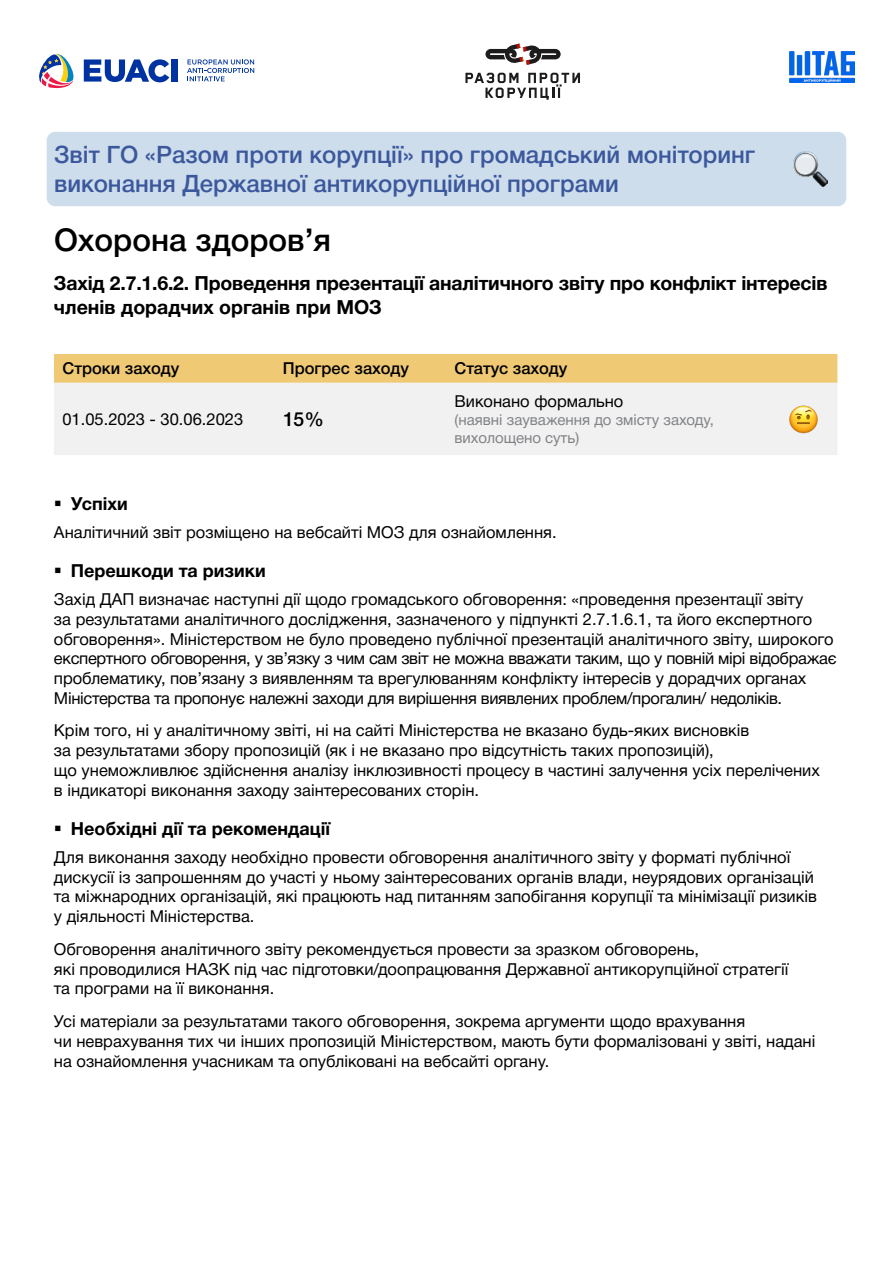
<style>
.page{position:relative;width:893px;height:1263px;background:#fff}
.page>*{position:absolute;margin:0;border:0;box-sizing:border-box;transform-origin:0 0}
.t1{font:500 31.5px "Helvetica Neue Cyr";color:#000}
.t2{font:500 24px/28.8px "Helvetica Neue Cyr";color:#3c589d}
.t3{font:700 19.5px/23.4px "Helvetica Neue Cyr";letter-spacing:-.01em;color:#000}
.t4{font:500 19.5px "Helvetica Neue Cyr";color:#000}
.t5{font:700 18px "Helvetica Neue Cyr";color:#000}
.t6{font:16.5px/19.8px "Helvetica Neue Cyr";color:#000}
.t7{font:500 16.5px "Helvetica Neue Cyr";color:#000}
.t8{font:15px/18px "Helvetica Neue Cyr";color:#808285}
</style>
<div class="page">
<div style="left:47px;top:132px;width:799px;height:74px;background:#cdddeb;border-radius:9px"></div>
<img style="left:793px;top:152px;width:34px;height:34px">
<svg style="left:187px;top:59px;width:67px;height:22px"></svg>
<svg style="left:39px;top:53px;width:35px;height:35px"></svg>
<svg style="left:84px;top:59px;width:85px;height:23px"></svg>
<div style="left:171px;top:59px;width:7px;height:23px;background:#0033a1"></div>
<svg style="left:465px;top:73px;width:115px;height:27px"></svg>
<svg style="left:485px;top:44px;width:76px;height:21px"></svg>
<img style="left:790px;top:51px;width:65px;height:31px">
<div style="left:54px;top:354px;width:783px;height:29px;background:#f0c975"></div>
<div style="left:54px;top:383px;width:783px;height:72px;background:#f1f1f2"></div>
<img style="left:789px;top:405px;width:29px;height:30px">
<h2 class="t2" style="left:54px;top:140px;width:703px">Звіт ГО «Разом проти корупції» про громадський моніторинг виконання Державної антикорупційної програми</h2>
<h1 class="t1" style="left:54px;top:222px;width:279px">Охорона здоров’я</h1>
<p class="t3" style="left:54px;top:272px;width:775px">Захід 2.7.1.6.2. Проведення презентації аналітичного звіту про конфлікт інтересів членів дорадчих органів при МОЗ</p>
<p class="t7" style="left:62px;top:359px;width:118px">Строки заходу</p>
<p class="t7" style="left:283px;top:359px;width:128px">Прогрес заходу</p>
<p class="t7" style="left:455px;top:359px;width:114px">Статус заходу</p>
<p class="t6" style="left:62px;top:409px;width:182px">01.05.2023 - 30.06.2023</p>
<p class="t4" style="left:283px;top:408px;width:43px">15%</p>
<p class="t6" style="left:455px;top:391px;width:170px">Виконано формально</p>
<p class="t8" style="left:455px;top:411px;width:261px">(наявні зауваження до змісту заходу, вихолощено суть)</p>
<p class="t5" style="left:71px;top:493px;width:58px">Успіхи</p>
<p class="t6" style="left:54px;top:522px;width:504px">Аналітичний звіт розміщено на вебсайті МОЗ для ознайомлення.</p>
<p class="t5" style="left:71px;top:560px;width:196px">Перешкоди та ризики</p>
<p class="t6" style="left:54px;top:589px;width:784px">Захід ДАП визначає наступні дії щодо громадського обговорення: «проведення презентації звіту<br>за результатами аналітичного дослідження, зазначеного у підпункті 2.7.1.6.1, та його експертного обговорення». Міністерством не було проведено публічної презентацій аналітичного звіту, широкого експертного обговорення, у зв’язку з чим сам звіт не можна вважати таким, що у повній мірі відображає проблематику, пов’язану з виявленням та врегулюванням конфлікту інтересів у дорадчих органах Міністерства та пропонує належні заходи для вирішення виявлених проблем/прогалин/ недоліків.</p>
<p class="t6" style="left:54px;top:721px;width:767px">Крім того, ні у аналітичному звіті, ні на сайті Міністерства не вказано будь-яких висновків<br>за результатами збору пропозицій (як і не вказано про відсутність таких пропозицій),<br>що унеможливлює здійснення аналізу інклюзивності процесу в частині залучення усіх перелічених в індикаторі виконання заходу заінтересованих сторін.</p>
<p class="t5" style="left:71px;top:818px;width:261px">Необхідні дії та рекомендації</p>
<p class="t6" style="left:54px;top:847px;width:764px">Для виконання заходу необхідно провести обговорення аналітичного звіту у форматі публічної дискусії із запрошенням до участі у ньому заінтересованих органів влади, неурядових організацій та міжнародних організацій, які працюють над питанням запобігання корупції та мінімізації ризиків у діяльності Міністерства.</p>
<p class="t6" style="left:54px;top:939px;width:736px">Обговорення аналітичного звіту рекомендується провести за зразком обговорень,<br>які проводилися НАЗК під час підготовки/доопрацювання Державної антикорупційної стратегії та програми на її виконання.</p>
<p class="t6" style="left:54px;top:1011px;width:763px">Усі матеріали за результатами такого обговорення, зокрема аргументи щодо врахування<br>чи неврахування тих чи інших пропозицій Міністерством, мають бути формалізовані у звіті, надані на ознайомлення учасникам та опубліковані на вебсайті органу.</p>
</div>
